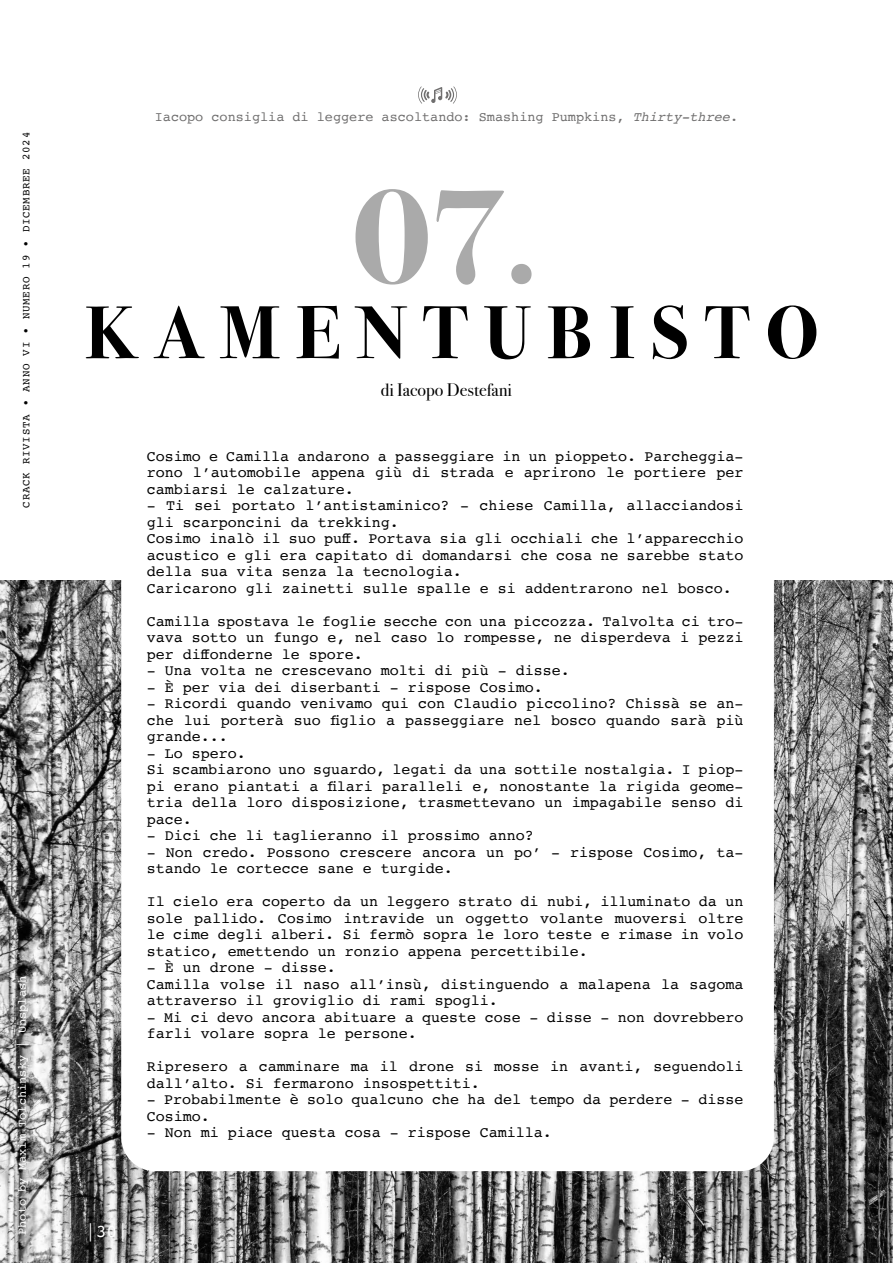
<style>
.page{position:relative;width:893px;height:1263px;background:#fff}
.page>*{position:absolute;margin:0;border:0;box-sizing:border-box;transform-origin:0 0}
.t1{font:700 140.55px "Bodoni Svty Two ITCTT";color:#aaa}
.t2{font:700 75px "Bodoni Svty Two ITCTT";letter-spacing:.22em;color:#000}
.t3{font:18px "Bodoni Svty Two ITCTT";color:#000}
.t4{font:18px "Courier";color:#fff}
.TESTO{font:15px/16.5px "Courier";color:#000;text-align:justify}
.t5{font:13.5px "Courier";color:#706f6f}
.t6{font:12px "Courier";color:#fff}
.t7{font:10.8px "Courier";letter-spacing:.07em;color:#000}
.s1{font-style:italic}
</style>
<div class="page">
<img style="left:0;top:580px;width:893px;height:683px">
<div style="left:121px;top:434px;width:653px;height:737px;background:#fff;border-radius:34px"></div>
<svg style="left:418px;top:86px;width:39px;height:18px"></svg>
<p class="t7" style="left:18px;top:508px;width:377px;rotate:-90deg">CRACK RIVISTA • ANNO VI • NUMERO 19 • DICEMBREE 2024</p>
<p class="t6" style="left:13px;top:1235px;width:261px;rotate:-90deg">Photo by Maxim Tolchinsky | Unsplash</p>
<p class="t5" style="left:155px;top:106px;width:585px">Iacopo consiglia di leggere ascoltando: Smashing Pumpkins, <span class="s1">Thirty-three</span>.</p>
<p class="t1" style="left:352px;top:119px;width:190px">07.</p>
<p class="t2" style="left:85px;top:271px;width:735px">KAMENTUBISTO</p>
<p class="t3" style="left:381px;top:375px;width:133px">di Iacopo Destefani</p>
<p class="TESTO" style="left:147px;top:447px;width:598px">Cosimo e Camilla andarono a passeggiare in un pioppeto. Parcheggia&shy;rono l’automobile appena giù di strada e aprirono le portiere per cambiarsi le calzature.</p>
<p class="TESTO" style="left:147px;top:497px;width:598px">- Ti sei portato l’antistaminico? - chiese Camilla, allacciandosi gli scarponcini da trekking.</p>
<p class="TESTO" style="left:147px;top:530px;width:598px">Cosimo inalò il suo puff. Portava sia gli occhiali che l’apparecchio acustico e gli era capitato di domandarsi che cosa ne sarebbe stato della sua vita senza la tecnologia.</p>
<p class="TESTO" style="left:147px;top:579px;width:586px">Caricarono gli zainetti sulle spalle e si addentrarono nel bosco.</p>
<p class="TESTO" style="left:147px;top:612px;width:598px">Camilla spostava le foglie secche con una piccozza. Talvolta ci tro&shy;vava sotto un fungo e, nel caso lo rompesse, ne disperdeva i pezzi per diffonderne le spore.</p>
<p class="TESTO" style="left:147px;top:662px;width:425px">- Una volta ne crescevano molti di più - disse.</p>
<p class="TESTO" style="left:147px;top:678px;width:398px">- È per via dei diserbanti - rispose Cosimo.</p>
<p class="TESTO" style="left:147px;top:695px;width:598px">- Ricordi quando venivamo qui con Claudio piccolino? Chissà se an&shy;che lui porterà suo figlio a passeggiare nel bosco quando sarà più grande...</p>
<p class="TESTO" style="left:147px;top:744px;width:100px">- Lo spero.</p>
<p class="TESTO" style="left:147px;top:761px;width:598px">Si scambiarono uno sguardo, legati da una sottile nostalgia. I piop&shy;pi erano piantati a filari paralleli e, nonostante la rigida geome&shy;tria della loro disposizione, trasmettevano un impagabile senso di pace.</p>
<p class="TESTO" style="left:147px;top:827px;width:389px">- Dici che li taglieranno il prossimo anno?</p>
<p class="TESTO" style="left:147px;top:843px;width:598px">- Non credo. Possono crescere ancora un po’ - rispose Cosimo, ta&shy;stando le cortecce sane e turgide.</p>
<p class="TESTO" style="left:147px;top:893px;width:598px">Il cielo era coperto da un leggero strato di nubi, illuminato da un sole pallido. Cosimo intravide un oggetto volante muoversi oltre le cime degli alberi. Si fermò sopra le loro teste e rimase in volo statico, emettendo un ronzio appena percettibile.</p>
<p class="TESTO" style="left:147px;top:959px;width:191px">- È un drone - disse.</p>
<p class="TESTO" style="left:147px;top:975px;width:598px">Camilla volse il naso all’insù, distinguendo a malapena la sagoma attraverso il groviglio di rami spogli.</p>
<p class="TESTO" style="left:147px;top:1008px;width:598px">- Mi ci devo ancora abituare a queste cose - disse - non dovrebbero farli volare sopra le persone.</p>
<p class="TESTO" style="left:147px;top:1058px;width:598px">Ripresero a camminare ma il drone si mosse in avanti, seguendoli dall’alto. Si fermarono insospettiti.</p>
<p class="TESTO" style="left:147px;top:1091px;width:598px">- Probabilmente è solo qualcuno che ha del tempo da perdere - disse<br>Cosimo.</p>
<p class="TESTO" style="left:147px;top:1124px;width:407px">- Non mi piace questa cosa - rispose Camilla.</p>
<p class="t4" style="left:85px;top:1217px;width:45px">|30|</p>
</div>
